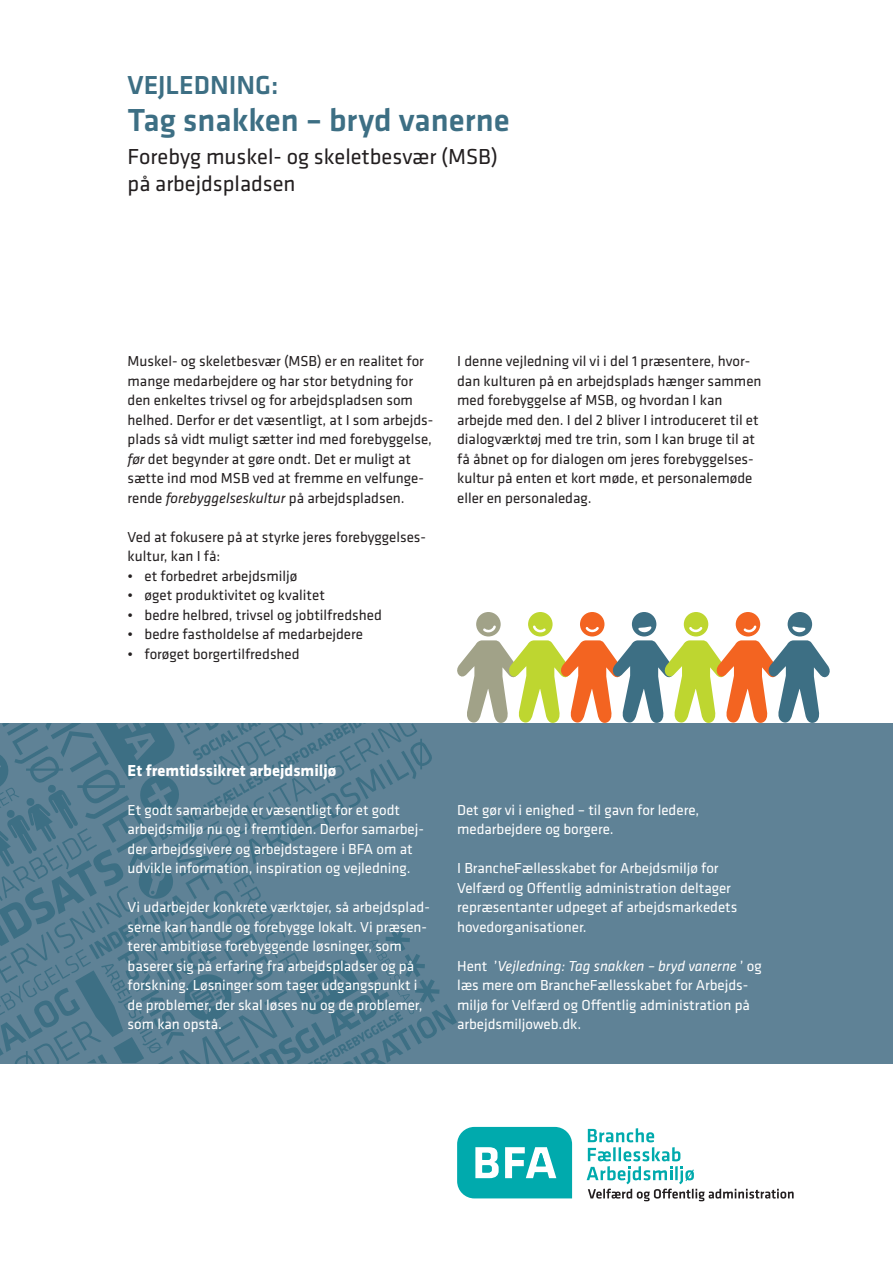
<style>
.page{position:relative;width:893px;height:1263px;background:#fff}
.page>*{position:absolute;margin:0;border:0;box-sizing:border-box;transform-origin:0 0}
.Overskrift_forside{font:500 33px "Klavika";color:#3d6f84}
.Overskrift_forside-2{font:500 27px "Klavika";color:#3d6f84}
.t1{font:22.5px "Klavika";color:#231f20}
.BAR_Brød{font:700 16.5px "Klavika";color:#fff}
.BAR_Brød-2{font:15px/19.5px "Klavika";color:#231f20}
.BAR_Brød-3{font:15px/19.5px "Klavika";color:#fff}
.s1{font-style:italic}
</style>
<div class="page">
<div style="left:0;top:723px;width:893px;height:340px;background:#5f8296"></div>
<svg style="left:457px;top:1127px;width:115px;height:71px"></svg>
<svg style="left:587px;top:1128px;width:207px;height:73px"></svg>
<div style="left:476px;top:612px;width:25px;height:24px;background:#a1a288;border-radius:50%"></div>
<div style="left:528px;top:612px;width:25px;height:24px;background:#bed630;border-radius:50%"></div>
<div style="left:580px;top:612px;width:24px;height:24px;background:#f36421;border-radius:50%"></div>
<div style="left:632px;top:612px;width:24px;height:24px;background:#3d6f84;border-radius:50%"></div>
<div style="left:684px;top:612px;width:24px;height:24px;background:#bed630;border-radius:50%"></div>
<div style="left:736px;top:612px;width:24px;height:24px;background:#f36421;border-radius:50%"></div>
<div style="left:788px;top:612px;width:24px;height:24px;background:#3d6f84;border-radius:50%"></div>
<svg style="left:0;top:640px;width:830px;height:423px"></svg>
<svg style="left:483px;top:625px;width:13px;height:8px"></svg>
<svg style="left:533px;top:625px;width:13px;height:8px"></svg>
<svg style="left:585px;top:627px;width:14px;height:5px"></svg>
<svg style="left:638px;top:626px;width:14px;height:6px"></svg>
<svg style="left:689px;top:627px;width:13px;height:5px"></svg>
<svg style="left:792px;top:626px;width:13px;height:6px"></svg>
<svg style="left:743px;top:625px;width:13px;height:8px"></svg>
<p class="Overskrift_forside-2" style="left:128px;top:67px;width:152px">VEJLEDNING:</p>
<p class="Overskrift_forside" style="left:128px;top:98px;width:383px">Tag snakken – bryd vanerne</p>
<p class="t1" style="left:128px;top:142px;width:372px">Forebyg muskel- og skeletbesvær (MSB)</p>
<p class="t1" style="left:128px;top:169px;width:170px">på arbejdspladsen</p>
<p class="BAR_Brød-2" style="left:128px;top:351px;width:307px">Muskel- og skeletbesvær (MSB) er en realitet for mange medarbejdere og har stor betydning for den enkeltes trivsel og for arbejdspladsen som helhed. Derfor er det væsentligt, at I som arbejds&shy;plads så vidt muligt sætter ind med forebyggelse, <span class="s1">før</span> det begynder at gøre ondt. Det er muligt at sætte ind mod MSB ved at fremme en velfunge&shy;rende <span class="s1">forebyggelseskultur</span> på arbejdspladsen.</p>
<p class="BAR_Brød-2" style="left:128px;top:526px;width:300px">Ved at fokusere på at styrke jeres forebyggelses&shy;kultur, kan I få:</p>
<p class="BAR_Brød-2" style="left:128px;top:565px;width:171px">• et forbedret arbejdsmiljø</p>
<p class="BAR_Brød-2" style="left:128px;top:585px;width:199px">• øget produktivitet og kvalitet</p>
<p class="BAR_Brød-2" style="left:128px;top:604px;width:256px">• bedre helbred, trivsel og jobtilfredshed</p>
<p class="BAR_Brød-2" style="left:128px;top:624px;width:237px">• bedre fastholdelse af medarbejdere</p>
<p class="BAR_Brød-2" style="left:128px;top:643px;width:174px">• forøget borgertilfredshed</p>
<p class="BAR_Brød-2" style="left:457px;top:351px;width:306px">I denne vejledning vil vi i del 1 præsentere, hvor&shy;dan kulturen på en arbejdsplads hænger sammen med forebyggelse af MSB, og hvordan I kan arbejde med den. I del 2 bliver I introduceret til et dialogværktøj med tre trin, som I kan bruge til at få åbnet op for dialogen om jeres forebyggelses&shy;kultur på enten et kort møde, et personalemøde eller en personaledag.</p>
<p class="BAR_Brød" style="left:128px;top:758px;width:210px">Et fremtidssikret arbejdsmiljø</p>
<p class="BAR_Brød-3" style="left:128px;top:799px;width:298px">Et godt samarbejde er væsentligt for et godt arbejdsmiljø nu og i fremtiden. Derfor samarbej&shy;der arbejdsgivere og arbejdstagere i BFA om at udvikle information, inspiration og vejledning.</p>
<p class="BAR_Brød-3" style="left:128px;top:897px;width:304px">Vi udarbejder konkrete værktøjer, så arbejdsplad&shy;serne kan handle og forebygge lokalt. Vi præsen&shy;terer ambitiøse forebyggende løsninger, som baserer sig på erfaring fra arbejdspladser og på forskning. Løsninger som tager udgangspunkt i de problemer, der skal løses nu og de problemer, som kan opstå.</p>
<p class="BAR_Brød-3" style="left:457px;top:799px;width:244px">Det gør vi i enighed – til gavn for ledere, medarbejdere og borgere.</p>
<p class="BAR_Brød-3" style="left:457px;top:858px;width:282px">I BrancheFællesskabet for Arbejdsmiljø for Velfærd og Offentlig administration deltager repræsentanter udpeget af arbejdsmarkedets hovedorganisationer.</p>
<p class="BAR_Brød-3" style="left:457px;top:955px;width:306px">Hent ’<span class="s1">Vejledning: Tag snakken – bryd vanerne</span> ’ og læs mere om BrancheFællesskabet for Arbejds&shy;miljø for Velfærd og Offentlig administration på arbejdsmiljoweb.dk.</p>
</div>
